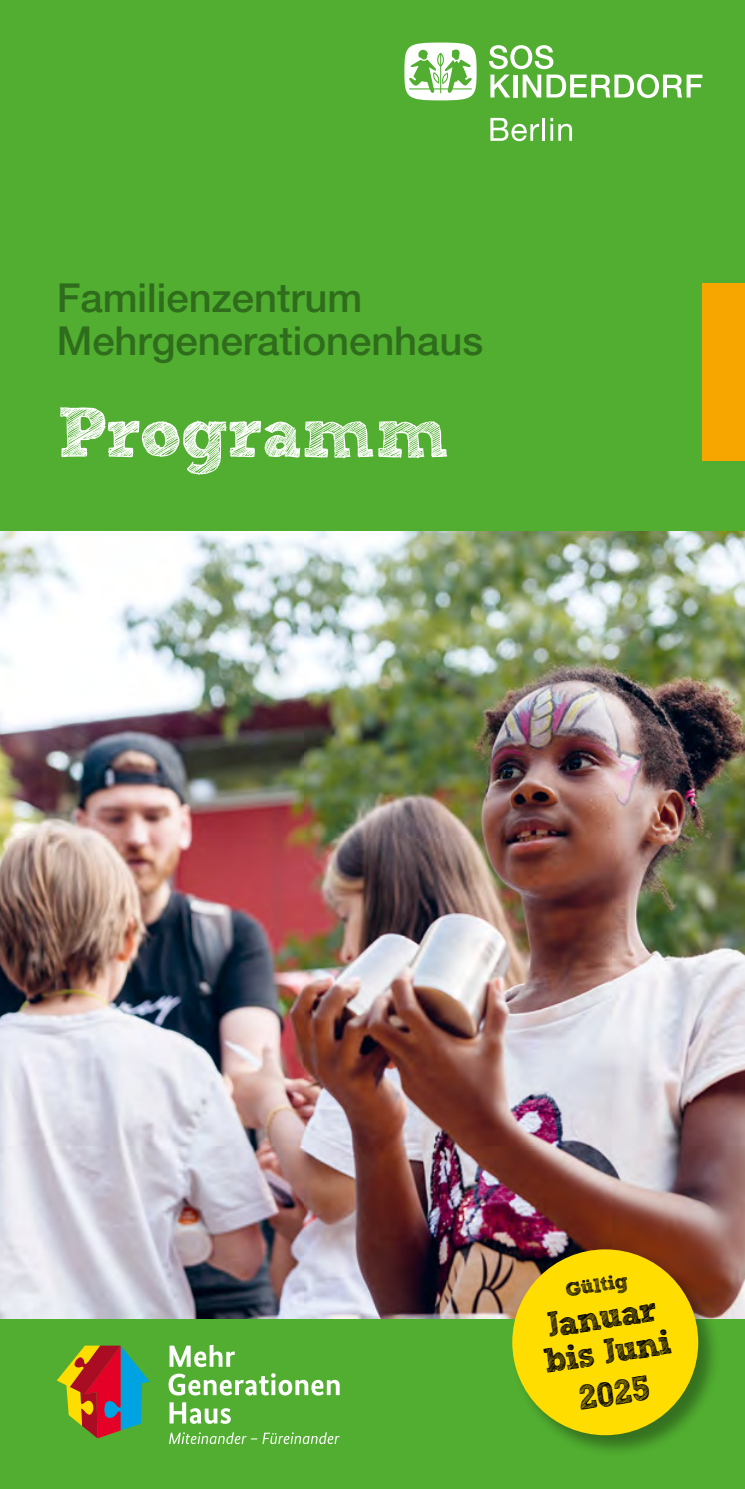
<style>
.page{position:relative;width:745px;height:1489px;background:#fff}
.page>*{position:absolute;margin:0;border:0;box-sizing:border-box;transform-origin:0 0}
.t1{font:700 70px "Sketch Block";letter-spacing:-.02em;color:#fff}
.t2{font:500 40px/42.5px "Helvetica Neue LT Pro";color:#2f6d1c}
.t3{font:700 35px/35px "Sketch Block";color:#000}
.t4{font:700 20px "Sketch Block";color:#000}
</style>
<div class="page">
<div style="left:0;top:0;width:744px;height:1488px;background:#51ae30"></div>
<img style="left:0;top:531px;width:744px;height:787px">
<svg style="left:490px;top:118px;width:48px;height:23px"></svg>
<hr style="left:542px;top:118px;width:2px;height:23px;background:#fff">
<svg style="left:550px;top:118px;width:2px;height:23px"></svg>
<svg style="left:558px;top:124px;width:13px;height:17px"></svg>
<svg style="left:489px;top:45px;width:213px;height:53px"></svg>
<svg style="left:404px;top:43px;width:72px;height:57px"></svg>
<div style="left:702px;top:283px;width:42px;height:178px;background:#f7a600"></div>
<div style="left:511px;top:1248px;width:209px;height:210px;background:#000;opacity:.35"></div>
<div style="left:512px;top:1249px;width:185px;height:185px;background:#fd0;border-radius:50%"></div>
<svg style="left:169px;top:1344px;width:66px;height:22px"></svg>
<svg style="left:168px;top:1373px;width:171px;height:22px"></svg>
<svg style="left:169px;top:1402px;width:62px;height:21px"></svg>
<svg style="left:169px;top:1432px;width:170px;height:11px"></svg>
<svg style="left:57px;top:1345px;width:93px;height:93px"></svg>
<p class="t2" style="left:57px;top:276px;width:428px">Familienzentrum<br>Mehrgenerationenhaus</p>
<h1 class="t1" style="left:57px;top:390px;width:394px">Programm</h1>
<p class="t4" style="left:563px;top:1277px;width:64px;rotate:-9deg">Gültig</p>
<p class="t3" style="left:535px;top:1309px;width:130px;rotate:-9deg">Januar bis Juni</p>
<p class="t3" style="left:574px;top:1380px;width:74px;rotate:-9deg">2025</p>
</div>
